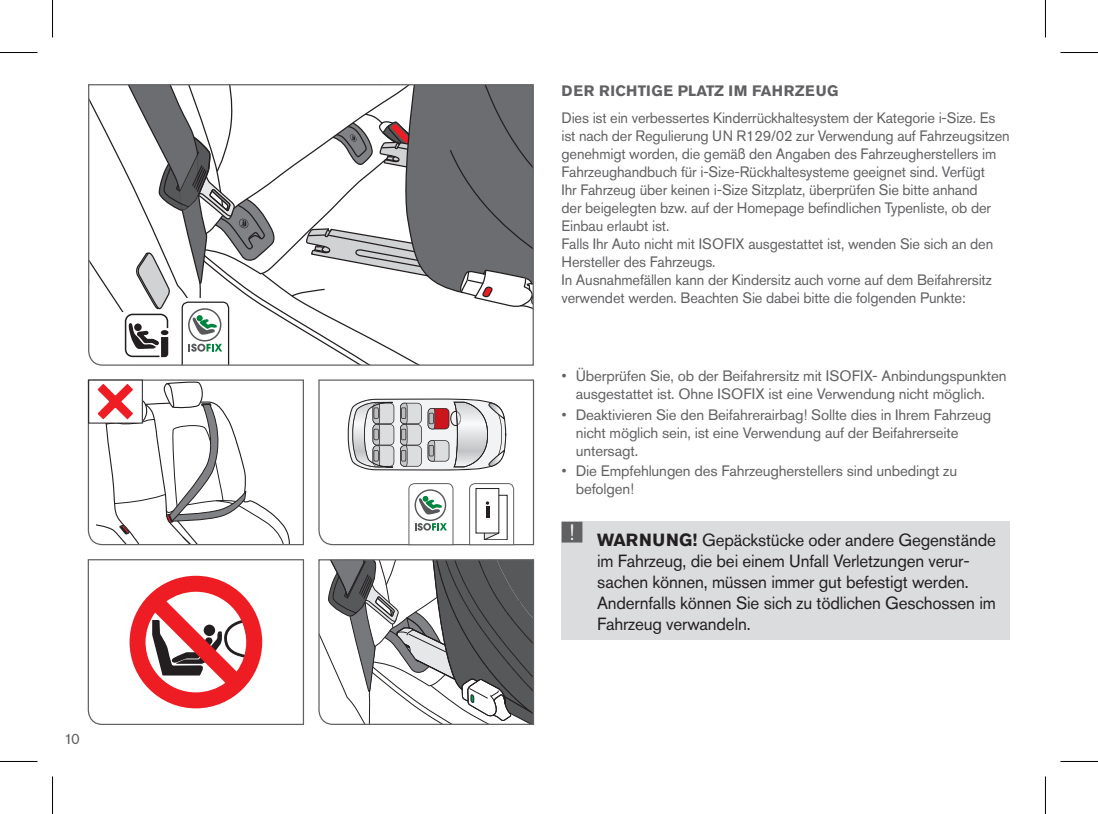
<style>
.page{position:relative;width:1098px;height:814px;background:#fff}
.page>*{position:absolute;margin:0;border:0;box-sizing:border-box;transform-origin:0 0}
.t1{font:75px "Warnung Cybex";color:#616164}
.t2{font:17.5px/21px "Akzidenz Grotesk Pro";letter-spacing:-.01em;color:#231f20}
.t3{font:15px/18px "Akzidenz Grotesk Pro";letter-spacing:-.01em;color:#616164}
.t4{font:700 15px "Akzidenz Grotesk Pro";letter-spacing:.03em;color:#616164}
.s1{font-family:"Arial"}
.s2{font-weight:700}
</style>
<div class="page">
<div style="left:561px;top:522px;width:448px;height:118px;background:#dbdcde"></div>
<svg style="left:318px;top:559px;width:216px;height:166px"></svg>
<svg style="left:87px;top:559px;width:217px;height:166px"></svg>
<svg style="left:318px;top:379px;width:216px;height:167px"></svg>
<svg style="left:87px;top:379px;width:217px;height:167px"></svg>
<div style="left:89px;top:380px;width:53px;height:43px;background:#fff"></div>
<div style="left:88px;top:379px;width:55px;height:44px;border:1px solid #231f20"></div>
<svg style="left:96px;top:381px;width:198px;height:163px"></svg>
<svg style="left:408px;top:482px;width:46px;height:64px"></svg>
<svg style="left:468px;top:482px;width:46px;height:64px"></svg>
<svg style="left:88px;top:84px;width:446px;height:282px"></svg>
<hr style="left:0;top:52px;width:38px;height:1px;background:#000">
<hr style="left:1060px;top:52px;width:37px;height:1px;background:#000">
<hr style="left:0;top:761px;width:38px;height:1px;background:#000">
<hr style="left:1060px;top:761px;width:37px;height:1px;background:#000">
<hr style="left:52px;top:0;width:1px;height:38px;background:#000">
<hr style="left:52px;top:776px;width:1px;height:38px;background:#000">
<hr style="left:1044px;top:0;width:1px;height:38px;background:#000">
<hr style="left:1044px;top:776px;width:1px;height:38px;background:#000">
<p class="t3" style="left:64px;top:730px;width:17px">10</p>
<p class="t4" style="left:561px;top:81px;width:278px">DER RICHTIGE PLATZ IM FAHRZEUG</p>
<p class="t3" style="left:561px;top:109px;width:449px">Dies ist ein verbessertes Kinderrückhaltesystem der Kategorie i-Size. Es ist nach der Regulierung UN R129/02 zur Verwendung auf Fahrzeugsitzen genehmigt worden, die gemäß den Angaben des Fahrzeugherstellers im Fahrzeughandbuch für i-Size-Rückhaltesysteme geeignet sind. Verfügt<br>Ihr Fahrzeug über keinen i-Size Sitzplatz, überprüfen Sie bitte anhand<br>der beigelegten bzw. auf der Homepage befindlichen Typenliste, ob der Einbau erlaubt ist.<br>Falls Ihr Auto nicht mit ISOFIX ausgestattet ist, wenden Sie sich an den Hersteller des Fahrzeugs.<br>In Ausnahmefällen kann der Kindersitz auch vorne auf dem Beifahrersitz verwendet werden. Beachten Sie dabei bitte die folgenden Punkte:</p>
<p class="t3" style="left:561px;top:367px;width:446px;text-align:center"><span class="s1">•</span> Überprüfen Sie, ob der Beifahrersitz mit ISOFIX- Anbindungspunkten ausgestattet ist. Ohne ISOFIX ist eine Verwendung nicht möglich.</p>
<p class="t3" style="left:575px;top:405px;width:417px;text-indent:-14px"><span class="s1">•</span> Deaktivieren Sie den Beifahrerairbag! Sollte dies in Ihrem Fahrzeug nicht möglich sein, ist eine Verwendung auf der Beifahrerseite untersagt.</p>
<p class="t3" style="left:575px;top:461px;width:383px;text-indent:-14px"><span class="s1">•</span> Die Empfehlungen des Fahrzeugherstellers sind unbedingt zu befolgen!</p>
<h1 class="t1" style="left:561px;top:484px;width:22px">!</h1>
<p class="t2" style="left:597px;top:529px;width:400px"><span class="s2">WARNUNG!</span> Gepäckstücke oder andere Gegenstände im Fahrzeug, die bei einem Unfall Verletzungen verur&shy;sachen können, müssen immer gut befestigt werden.<br>Andernfalls können Sie sich zu tödlichen Geschossen im Fahrzeug verwandeln.</p>
</div>
